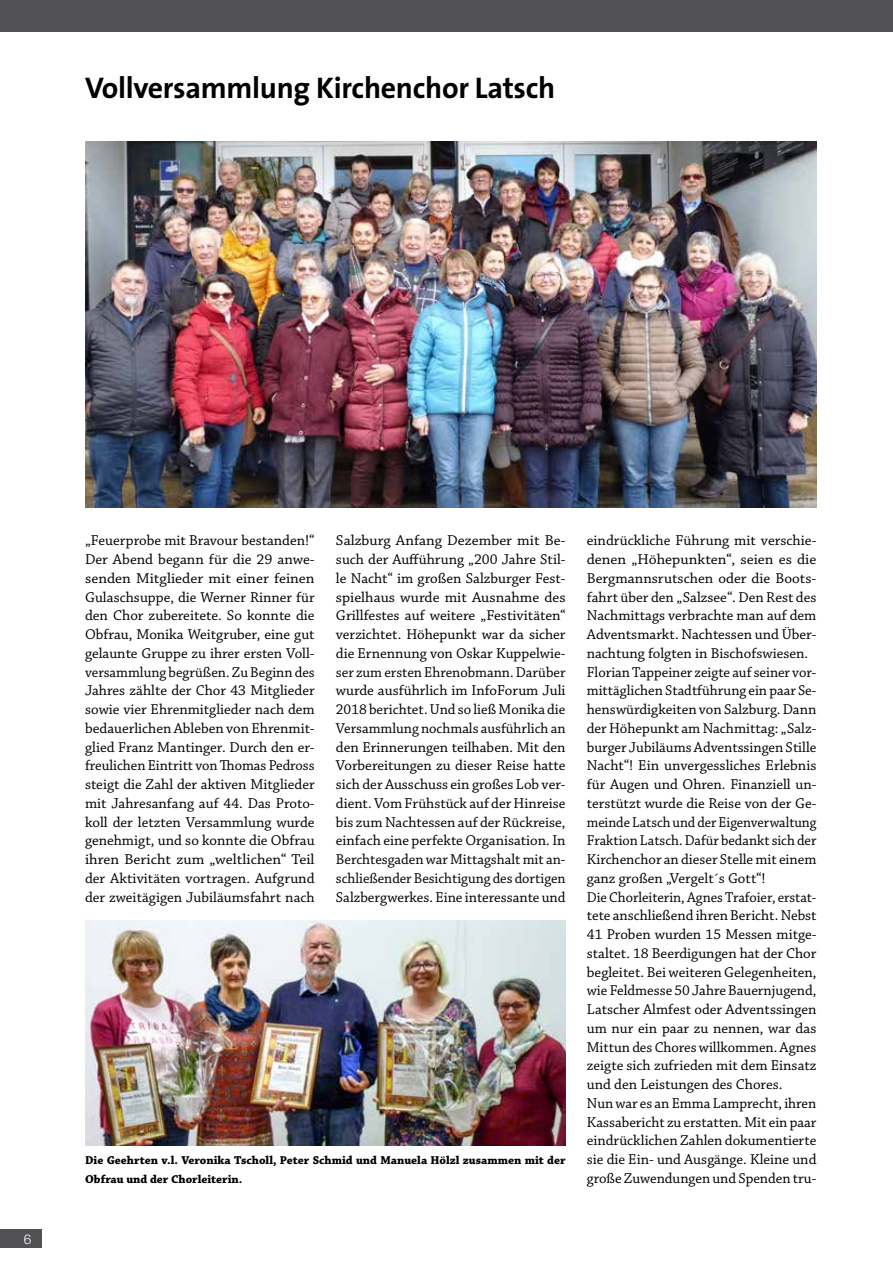
<style>
.page{position:relative;width:893px;height:1263px;background:#fff}
.page>*{position:absolute;margin:0;border:0;box-sizing:border-box;transform-origin:0 0}
.t1{font:700 30px "The Sans";letter-spacing:-.01em;color:#000}
.t2{font:15px/18.8px "Chaparral Pro";color:#000;text-align:justify}
.t3{font:300 13.5px "Helvetica Neue";color:#fff}
.t4{font:700 12px/18.8px "Chaparral Pro";color:#000}
</style>
<div class="page">
<div style="left:0;top:1229px;width:42px;height:19px;background:#515153"></div>
<div style="left:0;top:0;width:893px;height:31px;background:#515153"></div>
<img style="left:85px;top:142px;width:731px;height:366px">
<img style="left:85px;top:920px;width:481px;height:225px">
<h1 class="t1" style="left:85px;top:63px;width:472px">Vollversammlung Kirchenchor Latsch</h1>
<p class="t3" style="left:24px;top:1230px;width:9px">6</p>
<p class="t2" style="left:85px;top:532px;width:231px">„Feuerprobe mit Bravour bestanden!“ Der Abend begann für die 29 anwe&shy;senden Mitglieder mit einer feinen Gulaschsuppe, die Werner Rinner für den Chor zubereitete. So konnte die Obfrau, Monika Weitgruber, eine gut gelaunte Gruppe zu ihrer ersten Voll&shy;versammlung begrüßen. Zu Beginn des Jahres zählte der Chor 43 Mitglieder sowie vier Ehrenmitglieder nach dem bedauerlichen Ableben von Ehrenmit&shy;glied Franz Mantinger. Durch den er&shy;freulichen Eintritt von Thomas Pedross steigt die Zahl der aktiven Mitglieder mit Jahresanfang auf 44. Das Proto&shy;koll der letzten Versammlung wurde genehmigt, und so konnte die Obfrau ihren Bericht zum „weltlichen“ Teil der Aktivitäten vortragen. Aufgrund der zweitägigen Jubiläumsfahrt nach</p>
<p class="t2" style="left:336px;top:532px;width:231px">Salzburg Anfang Dezember mit Be&shy;such der Aufführung „200 Jahre Stil&shy;le Nacht“ im großen Salzburger Fest&shy;spielhaus wurde mit Ausnahme des Grillfestes auf weitere „Festivitäten“ verzichtet. Höhepunkt war da sicher die Ernennung von Oskar Kuppelwie&shy;ser zum ersten Ehrenobmann. Darüber wurde ausführlich im InfoForum Juli 2018 berichtet. Und so ließ Monika die Versammlung nochmals ausführlich an den Erinnerungen teilhaben. Mit den Vorbereitungen zu dieser Reise hatte sich der Ausschuss ein großes Lob ver&shy;dient. Vom Frühstück auf der Hinreise bis zum Nachtessen auf der Rückreise, einfach eine perfekte Organisation. In Berchtesgaden war Mittagshalt mit an&shy;schließender Besichtigung des dortigen Salzbergwerkes. Eine interessante und</p>
<p class="t2" style="left:587px;top:532px;width:231px;text-align:left">eindrückliche Führung mit verschie&shy;denen „Höhepunkten“, seien es die Bergmannsrutschen oder die Boots&shy;fahrt über den „Salzsee“. Den Rest des Nachmittags verbrachte man auf dem Adventsmarkt. Nachtessen und Über&shy;nachtung folgten in Bischofswiesen.<br>Florian Tappeiner zeigte auf seiner vor&shy;mittäglichen Stadtführung ein paar Se&shy;henswürdigkeiten von Salzburg. Dann der Höhepunkt am Nachmittag: „Salz&shy;burger Jubiläums Adventssingen Stille Nacht“! Ein unvergessliches Erlebnis für Augen und Ohren. Finanziell un&shy;terstützt wurde die Reise von der Ge&shy;meinde Latsch und der Eigenverwaltung Fraktion Latsch. Dafür bedankt sich der Kirchenchor an dieser Stelle mit einem ganz großen „Vergelt´s Gott“!<br>Die Chorleiterin, Agnes Trafoier, erstat&shy;tete anschließend ihren Bericht. Nebst 41 Proben wurden 15 Messen mitge&shy;staltet. 18 Beerdigungen hat der Chor begleitet. Bei weiteren Gelegenheiten, wie Feldmesse 50 Jahre Bauernjugend, Latscher Almfest oder Adventssingen um nur ein paar zu nennen, war das Mittun des Chores willkommen. Agnes zeigte sich zufrieden mit dem Einsatz und den Leistungen des Chores.<br>Nun war es an Emma Lamprecht, ihren Kassabericht zu erstatten. Mit ein paar eindrücklichen Zahlen dokumentierte sie die Ein- und Ausgänge. Kleine und große Zuwendungen und Spenden tru-</p>
<p class="t4" style="left:85px;top:1151px;width:482px">Die Geehrten v.l. Veronika Tscholl, Peter Schmid und Manuela Hölzl zusammen mit der<br>Obfrau und der Chorleiterin.</p>
</div>
